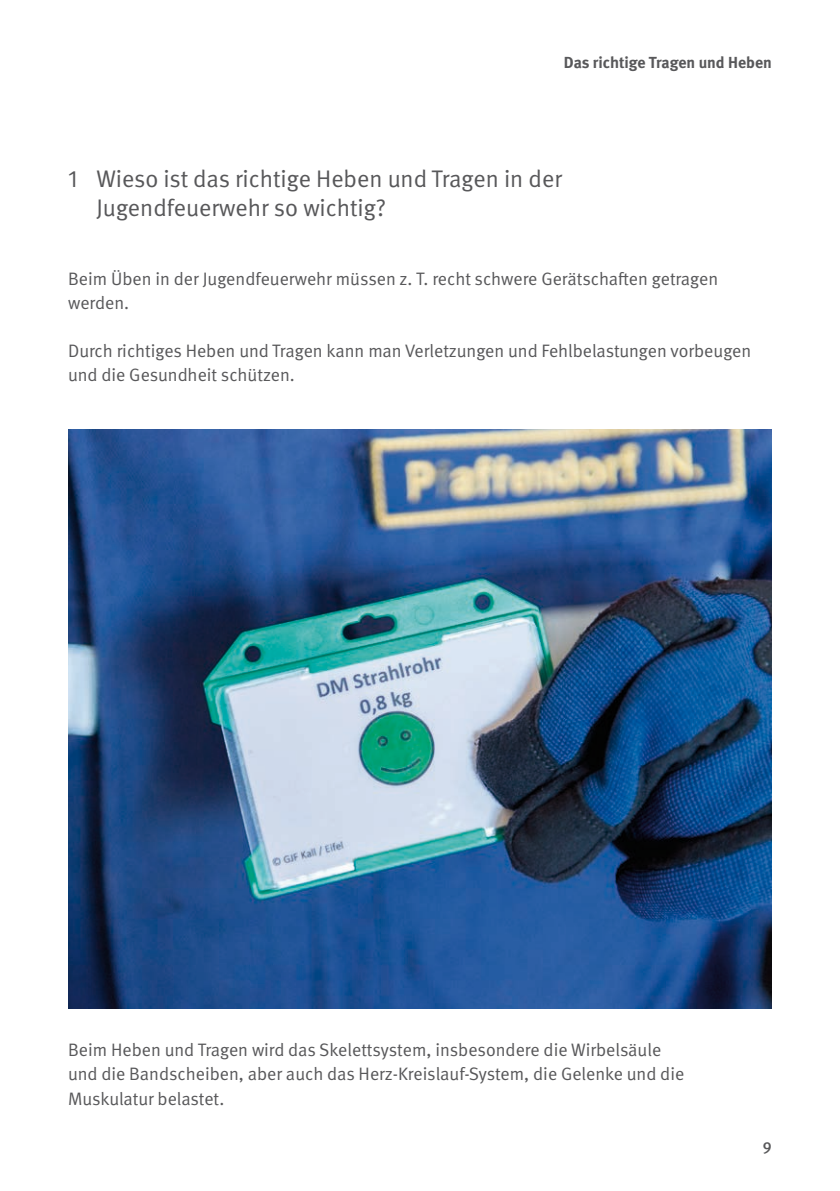
<style>
.page{position:relative;width:840px;height:1191px;background:#fff}
.page>*{position:absolute;margin:0;border:0;box-sizing:border-box;transform-origin:0 0}
.t1{font:24px/28.8px "DGUV Meta";color:#58585a}
.t2{font:18px/24.2px "DGUV Meta";color:#58585a}
.t3{font:700 16px "DGUV Meta";color:#58585a}
.t4{font:500 16px "DGUV Meta";color:#58585a}
</style>
<div class="page">
<img style="left:68px;top:429px;width:703px;height:579px">
<p class="t3" style="left:563px;top:53px;width:209px">Das richtige Tragen und Heben</p>
<h1 class="t1" style="left:96px;top:165px;width:466px;text-indent:-28px">1 Wieso ist das richtige Heben und Tragen in der<br>Jugendfeuerwehr so wichtig?</h1>
<p class="t2" style="left:68px;top:267px;width:651px">Beim Üben in der Jugendfeuerwehr müssen z. T. recht schwere Gerätschaften getragen werden.</p>
<p class="t2" style="left:68px;top:339px;width:684px">Durch richtiges Heben und Tragen kann man Verletzungen und Fehlbelastungen vorbeugen und die Gesundheit schützen.</p>
<p class="t2" style="left:68px;top:1038px;width:617px">Beim Heben und Tragen wird das Skelettsystem, insbesondere die Wirbelsäule und die Bandscheiben, aber auch das Herz-Kreislauf-System, die Gelenke und die<br>Muskulatur belastet.</p>
<p class="t4" style="left:762px;top:1137px;width:10px">9</p>
</div>
